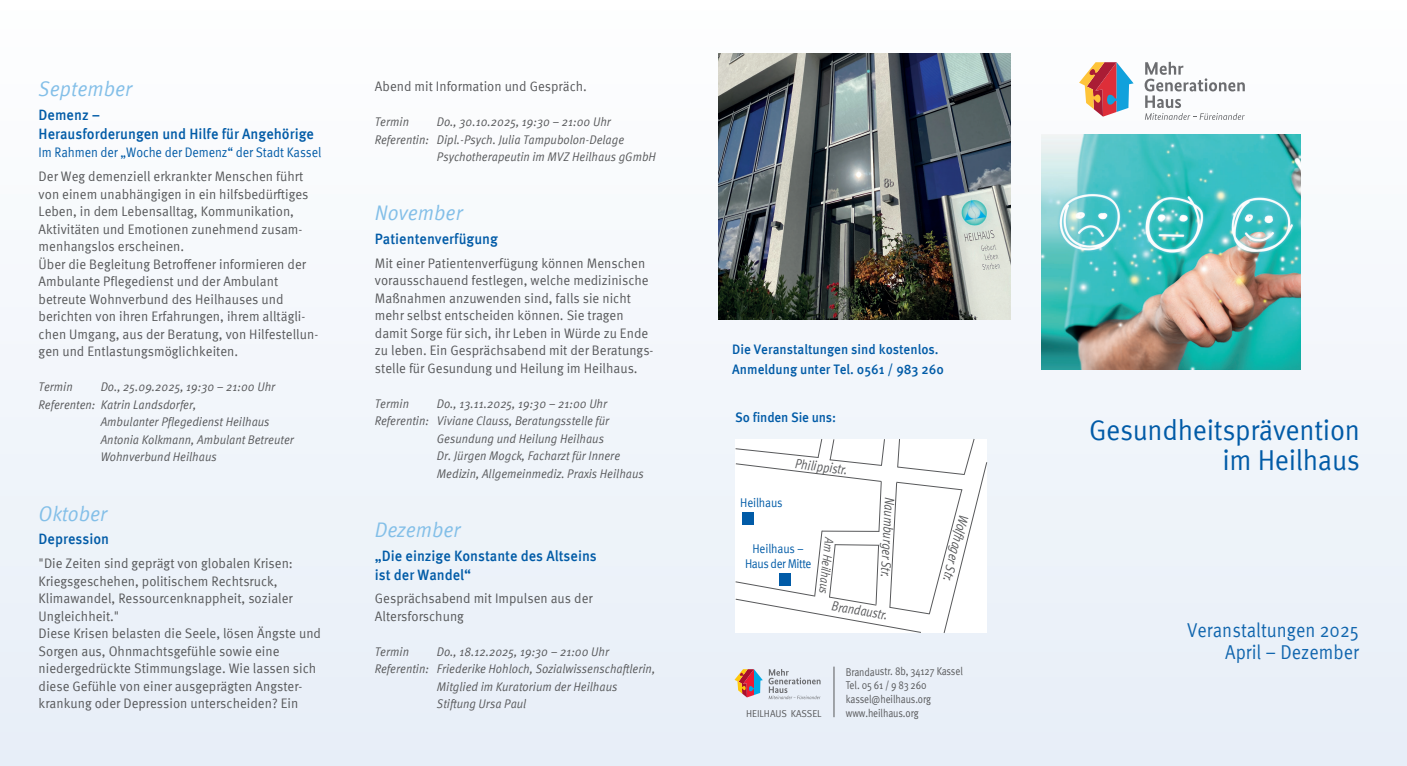
<style>
.page{position:relative;width:1407px;height:766px;background:#fff}
.page>*{position:absolute;margin:0;border:0;box-sizing:border-box;transform-origin:0 0}
.t1{font:28.75px/30px "Meta Pro";letter-spacing:-.01em;color:#015ba7;text-align:right;scale:.95 1}
.t2{font:italic 21px "Meta Pro";color:#83bfe8;scale:.95 1}
.t3{font:20px/21.6px "Meta Pro";color:#1166ae;text-align:right;scale:.9 1}
.t4{font:500 15px/18.8px "Meta Pro";color:#015ba7;scale:.95 1}
.t5{font:13.75px/17.5px "Meta Pro";color:#57585a;scale:.95 1}
.t6{font:500 13.75px/20px "Meta Pro";color:#015ba7;scale:.95 1}
.t7{font:13.75px "Meta Pro";letter-spacing:-.01em;color:#015ba7;scale:.9 1}
.t8{font:italic 13.62px "Meta Pro";color:#57585a;scale:.85 1}
.t9{font:12.62px/15.5px "Meta Pro";letter-spacing:-.035em;color:#015ba7;text-align:center;scale:.9 1}
.t10{font:italic 12.62px "Meta Pro";color:#57585a;scale:.85 1}
.t11{font:12.62px "Meta Pro";letter-spacing:-.015em;color:#015ba7;scale:.9 1}
.t12{font:italic 12.5px "Meta Pro";color:#57585a;scale:.92 1}
.t13{font:11.25px/13.8px "Meta Pro";letter-spacing:-.015em;color:#57585a;scale:.85 1}
.t14{font:10px "Meta Pro";color:#57585a;scale:.95 1}
</style>
<div class="page">
<img style="left:0;top:53px;width:1407px;height:712px">
<img style="left:718px;top:54px;width:292px;height:265px">
<img style="left:1042px;top:134px;width:258px;height:235px">
<svg style="left:1144px;top:62px;width:101px;height:58px"></svg>
<svg style="left:1079px;top:62px;width:54px;height:55px"></svg>
<svg style="left:734px;top:438px;width:254px;height:196px"></svg>
<div style="left:742px;top:512px;width:11px;height:12px;background:#015ba7"></div>
<svg style="left:734px;top:668px;width:86px;height:31px;background:#ccc4ca"></svg>
<hr style="left:833px;top:666px;width:1px;height:51px;background:#57585a">
<h2 class="t2" style="left:39px;top:73px;width:100px">September</h2>
<p class="t4" style="left:39px;top:104px;width:291px">Demenz –<br>Herausforderungen und Hilfe für Angehörige</p>
<p class="t7" style="left:39px;top:142px;width:316px">Im Rahmen der „Woche der Demenz“ der Stadt Kassel</p>
<p class="t5" style="left:39px;top:167px;width:296px">Der Weg demenziell erkrankter Menschen führt von einem unabhängigen in ein hilfsbedürftiges Leben, in dem Lebensalltag, Kommunikation, Aktivitäten und Emotionen zunehmend zusam&shy;menhangslos erscheinen.<br>Über die Begleitung Betroffener informieren der Ambulante Pflegedienst und der Ambulant betreute Wohnverbund des Heilhauses und berichten von ihren Erfahrungen, ihrem alltägli&shy;chen Umgang, aus der Beratung, von Hilfestellun&shy;gen und Entlastungsmöglichkeiten.</p>
<p class="t12" style="left:39px;top:377px;width:39px">Termin</p>
<p class="t12" style="left:101px;top:377px;width:191px">Do., 25.09.2025, 19:30 – 21:00 Uhr</p>
<p class="t12" style="left:39px;top:395px;width:173px">Referenten: Katrin Landsdorfer,</p>
<p class="t12" style="left:101px;top:412px;width:185px">Ambulanter Pflegedienst Heilhaus</p>
<p class="t12" style="left:101px;top:430px;width:212px">Antonia Kolkmann, Ambulant Betreuter</p>
<p class="t12" style="left:101px;top:447px;width:128px">Wohnverbund Heilhaus</p>
<h2 class="t2" style="left:39px;top:497px;width:74px">Oktober</h2>
<p class="t4" style="left:39px;top:528px;width:76px">Depression</p>
<p class="t5" style="left:39px;top:553px;width:299px">"Die Zeiten sind geprägt von globalen Krisen:<br>Kriegsgeschehen, politischem Rechtsruck, Klimawandel, Ressourcenknappheit, sozialer Ungleichheit."<br>Diese Krisen belasten die Seele, lösen Ängste und Sorgen aus, Ohnmachtsgefühle sowie eine niedergedrückte Stimmungslage. Wie lassen sich diese Gefühle von einer ausgeprägten Angster&shy;krankung oder Depression unterscheiden? Ein</p>
<p class="t5" style="left:375px;top:77px;width:225px">Abend mit Information und Gespräch.</p>
<p class="t12" style="left:375px;top:112px;width:39px">Termin</p>
<p class="t12" style="left:437px;top:112px;width:191px">Do., 30.10.2025, 19:30 – 21:00 Uhr</p>
<p class="t12" style="left:375px;top:130px;width:272px">Referentin: Dipl.-Psych. Julia Tampubolon-Delage</p>
<p class="t12" style="left:437px;top:147px;width:240px">Psychotherapeutin im MVZ Heilhaus gGmbH</p>
<h2 class="t2" style="left:375px;top:197px;width:94px">November</h2>
<p class="t4" style="left:375px;top:228px;width:131px">Patientenverfügung</p>
<p class="t5" style="left:375px;top:253px;width:295px">Mit einer Patientenverfügung können Menschen vorausschauend festlegen, welche medizinische Maßnahmen anzuwenden sind, falls sie nicht mehr selbst entscheiden können. Sie tragen damit Sorge für sich, ihr Leben in Würde zu Ende zu leben. Ein Gesprächsabend mit der Beratungs&shy;stelle für Gesundung und Heilung im Heilhaus.</p>
<p class="t12" style="left:375px;top:394px;width:39px">Termin</p>
<p class="t12" style="left:437px;top:394px;width:187px">Do., 13.11.2025, 19:30 – 21:00 Uhr</p>
<p class="t12" style="left:375px;top:411px;width:256px">Referentin: Viviane Clauss, Beratungsstelle für</p>
<p class="t12" style="left:437px;top:429px;width:183px">Gesundung und Heilung Heilhaus</p>
<p class="t12" style="left:437px;top:446px;width:201px">Dr. Jürgen Mogck, Facharzt für Innere</p>
<p class="t12" style="left:437px;top:464px;width:226px">Medizin, Allgemeinmediz. Praxis Heilhaus</p>
<h2 class="t2" style="left:375px;top:513px;width:92px">Dezember</h2>
<p class="t4" style="left:375px;top:545px;width:235px">„Die einzige Konstante des Altseins ist der Wandel“</p>
<p class="t5" style="left:375px;top:588px;width:231px">Gesprächsabend mit Impulsen aus der<br>Altersforschung</p>
<p class="t12" style="left:375px;top:642px;width:39px">Termin</p>
<p class="t12" style="left:437px;top:642px;width:189px">Do., 18.12.2025, 19:30 – 21:00 Uhr</p>
<p class="t12" style="left:375px;top:659px;width:306px">Referentin: Friederike Hohloch, Sozialwissenschaftlerin,</p>
<p class="t12" style="left:437px;top:677px;width:198px">Mitglied im Kuratorium der Heilhaus</p>
<p class="t12" style="left:437px;top:694px;width:99px">Stiftung Ursa Paul</p>
<p class="t6" style="left:732px;top:338px;width:224px">Die Veranstaltungen sind kostenlos.<br>Anmeldung unter Tel. 0561 / 983 260</p>
<p class="t6" style="left:735px;top:406px;width:108px">So finden Sie uns:</p>
<p class="t8" style="left:796px;top:453px;width:64px;rotate:7deg">Philippistr.</p>
<p class="t11" style="left:740px;top:492px;width:49px">Heilhaus</p>
<p class="t9" style="left:745px;top:539px;width:75px">Heilhaus –<br>Haus der Mitte</p>
<p class="t8" style="left:900px;top:497px;width:96px;rotate:93deg">Naumburger Str.</p>
<p class="t10" style="left:839px;top:538px;width:69px;rotate:96deg">Am Hei hl aus</p>
<p class="t8" style="left:834px;top:595px;width:68px;rotate:10deg">Brandaustr.</p>
<p class="t8" style="left:974px;top:517px;width:82px;rotate:104deg">Wol hf ager Str.</p>
<p class="t13" style="left:846px;top:663px;width:139px">Brandaustr. 8b, 34127 Kassel<br>Tel. 05 61 / 9 83 260 kassel@heilhaus.org</p>
<p class="t14" style="left:746px;top:705px;width:81px">HEILHAUS KASSEL</p>
<p class="t13" style="left:846px;top:705px;width:87px">www.heilhaus.org</p>
<h1 class="t1" style="left:1089px;top:413px;width:287px">Gesundheitsprävention im Heilhaus</h1>
<h3 class="t3" style="left:1187px;top:618px;width:192px">Veranstaltungen 2025<br>April – Dezember</h3>
</div>
